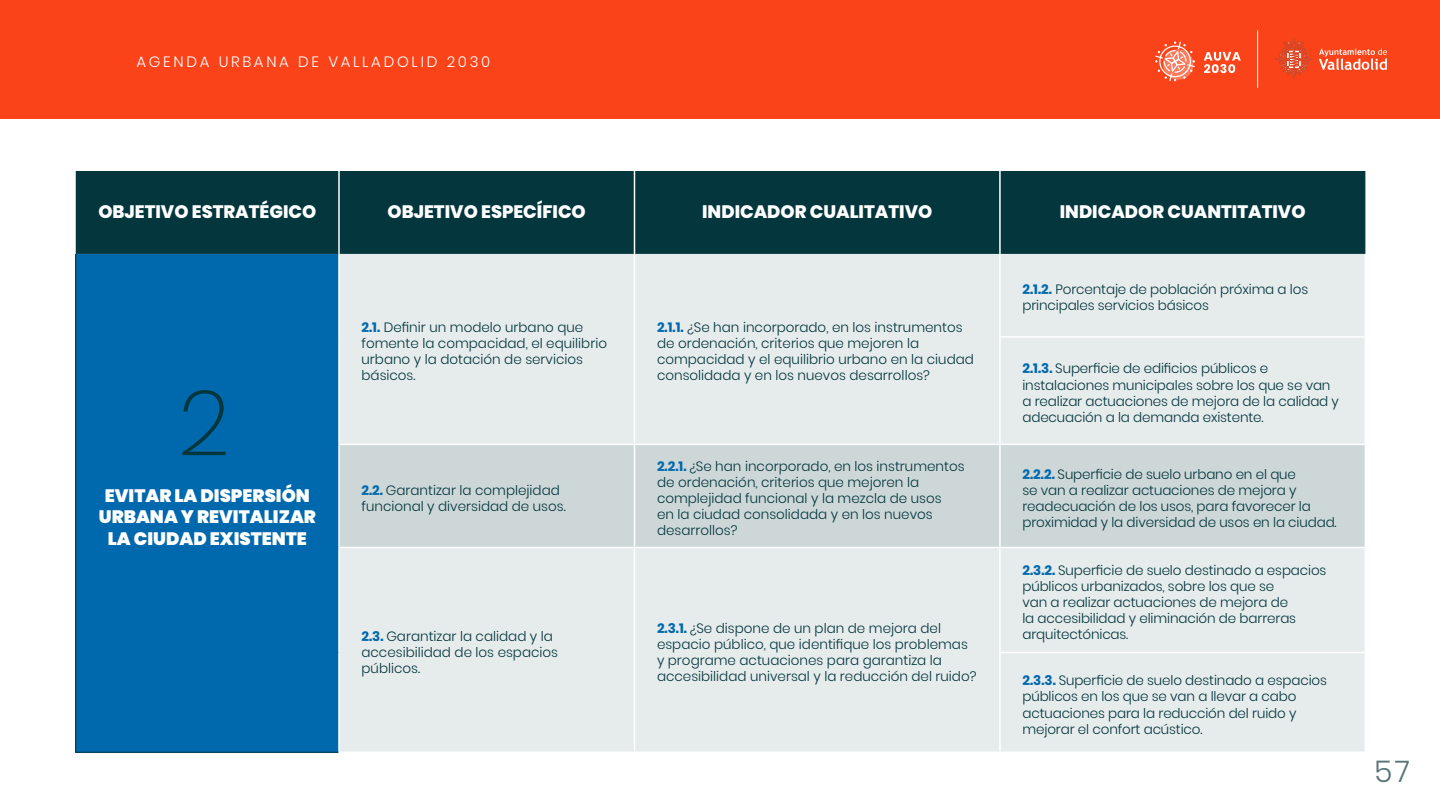
<style>
.page{position:relative;width:1440px;height:810px;background:#fff}
.page>*{position:absolute;margin:0;border:0;box-sizing:border-box;transform-origin:0 0}
.t1{font:200 91.43px "Poppins";color:#03363d}
.t2{font:300 30px "Poppins";color:#597578}
.t3{font:800 18px "Poppins";color:#fff}
.t4{font:900 18px/21.6px "Poppins";color:#fff;text-align:center}
.t5{font:300 15px "Poppins";letter-spacing:.18em;color:#fff}
.t6{font:300 13.5px/16.2px "Poppins";color:#03363d}
.s1{font-weight:700;color:#0069ad}
</style>
<div class="page">
<div style="left:0;top:0;width:1440px;height:119px;background:#fb4319"></div>
<hr style="left:1257px;top:30px;width:1px;height:58px;background:#fff">
<svg style="left:1319px;top:49px;width:68px;height:21px"></svg>
<svg style="left:1275px;top:39px;width:38px;height:39px"></svg>
<svg style="left:1204px;top:52px;width:37px;height:21px"></svg>
<svg style="left:1155px;top:41px;width:40px;height:41px"></svg>
<div style="left:76px;top:171px;width:1289px;height:83px;background:#03363d"></div>
<div style="left:76px;top:254px;width:263px;height:498px;background:#0069ad"></div>
<div style="left:340px;top:254px;width:1025px;height:498px;background:#e6ebec"></div>
<div style="left:340px;top:445px;width:1025px;height:102px;background:#cdd7d8"></div>
<hr style="left:338px;top:171px;width:2px;height:83px;background:#fff">
<hr style="left:634px;top:171px;width:1px;height:83px;background:#fff">
<hr style="left:999px;top:171px;width:2px;height:83px;background:#fff">
<hr style="left:338px;top:254px;width:2px;height:83px;background:#fff">
<hr style="left:634px;top:254px;width:1px;height:83px;background:#fff">
<hr style="left:338px;top:337px;width:2px;height:107px;background:#fff">
<hr style="left:634px;top:337px;width:1px;height:107px;background:#fff">
<hr style="left:338px;top:445px;width:2px;height:102px;background:#fff">
<hr style="left:634px;top:445px;width:1px;height:102px;background:#fff">
<hr style="left:338px;top:548px;width:2px;height:104px;background:#fff">
<hr style="left:634px;top:548px;width:1px;height:104px;background:#fff">
<hr style="left:338px;top:652px;width:2px;height:100px;background:#fff">
<hr style="left:634px;top:652px;width:1px;height:100px;background:#fff">
<hr style="left:999px;top:254px;width:2px;height:82px;background:#fff">
<hr style="left:999px;top:338px;width:2px;height:106px;background:#fff">
<hr style="left:999px;top:445px;width:2px;height:102px;background:#fff">
<hr style="left:999px;top:548px;width:2px;height:104px;background:#fff">
<hr style="left:999px;top:653px;width:2px;height:99px;background:#fff">
<hr style="left:338px;top:444px;width:296px;height:1px;background:#fff">
<hr style="left:634px;top:444px;width:366px;height:1px;background:#fff">
<hr style="left:338px;top:547px;width:296px;height:1px;background:#fff">
<hr style="left:634px;top:547px;width:366px;height:1px;background:#fff">
<hr style="left:999px;top:336px;width:367px;height:2px;background:#fff">
<hr style="left:1000px;top:444px;width:366px;height:1px;background:#fff">
<hr style="left:1000px;top:547px;width:366px;height:1px;background:#fff">
<hr style="left:999px;top:652px;width:367px;height:1px;background:#fff">
<hr style="left:76px;top:254px;width:1px;height:83px;background:#03363d">
<hr style="left:76px;top:337px;width:1px;height:107px;background:#03363d">
<hr style="left:76px;top:444px;width:1px;height:104px;background:#03363d">
<hr style="left:76px;top:548px;width:1px;height:104px;background:#03363d">
<hr style="left:76px;top:652px;width:1px;height:100px;background:#03363d">
<hr style="left:76px;top:752px;width:262px;height:1px;background:#03363d">
<p class="t5" style="left:136px;top:54px;width:355px">AGENDA URBANA DE VALLADOLID 2030</p>
<h3 class="t3" style="left:98px;top:201px;width:219px">OBJETIVO ESTRATÉGICO</h3>
<h3 class="t3" style="left:388px;top:201px;width:200px">OBJETIVO ESPECÍFICO</h3>
<h3 class="t3" style="left:702px;top:201px;width:232px">INDICADOR CUALITATIVO</h3>
<h3 class="t3" style="left:1060px;top:201px;width:247px">INDICADOR CUANTITATIVO</h3>
<h1 class="t1" style="left:178px;top:370px;width:53px">2</h1>
<h3 class="t4" style="left:99px;top:485px;width:219px">EVITAR LA DISPERSIÓN<br>URBANA Y REVITALIZAR<br>LA CIUDAD EXISTENTE</h3>
<p class="t6" style="left:362px;top:319px;width:247px"><span class="s1">2.1.</span> Definir un modelo urbano que fomente la compacidad, el equilibrio urbano y la dotación de servicios básicos.</p>
<p class="t6" style="left:657px;top:319px;width:318px"><span class="s1">2.1.1.</span> ¿Se han incorporado, en los instrumentos de ordenación, criterios que mejoren la compacidad y el equilibrio urbano en la ciudad consolidada y en los nuevos desarrollos?</p>
<p class="t6" style="left:1022px;top:281px;width:287px"><span class="s1">2.1.2.</span> Porcentaje de población próxima a los principales servicios básicos</p>
<p class="t6" style="left:1022px;top:361px;width:318px"><span class="s1">2.1.3.</span> Superficie de edificios públicos e instalaciones municipales sobre los que se van a realizar actuaciones de mejora de la calidad y adecuación a la demanda existente.</p>
<p class="t6" style="left:362px;top:482px;width:206px"><span class="s1">2.2.</span> Garantizar la complejidad funcional y diversidad de usos.</p>
<p class="t6" style="left:657px;top:458px;width:309px"><span class="s1">2.2.1.</span> ¿Se han incorporado, en los instrumentos de ordenación, criterios que mejoren la complejidad funcional y la mezcla de usos<br>en la ciudad consolidada y en los nuevos desarrollos?</p>
<p class="t6" style="left:1022px;top:466px;width:316px"><span class="s1">2.2.2.</span> Superficie de suelo urbano en el que<br>se van a realizar actuaciones de mejora y readecuación de los usos, para favorecer la proximidad y la diversidad de usos en la ciudad.</p>
<p class="t6" style="left:362px;top:628px;width:198px"><span class="s1">2.3.</span> Garantizar la calidad y la accesibilidad de los espacios públicos.</p>
<p class="t6" style="left:657px;top:620px;width:321px"><span class="s1">2.3.1.</span> ¿Se dispone de un plan de mejora del espacio público, que identifique los problemas y programe actuaciones para garantiza la accesibilidad universal y la reducción del ruido?</p>
<p class="t6" style="left:1022px;top:562px;width:306px"><span class="s1">2.3.2.</span> Superficie de suelo destinado a espacios públicos urbanizados, sobre los que se<br>van a realizar actuaciones de mejora de<br>la accesibilidad y eliminación de barreras arquitectónicas.</p>
<p class="t6" style="left:1022px;top:672px;width:306px"><span class="s1">2.3.3.</span> Superficie de suelo destinado a espacios públicos en los que se van a llevar a cabo actuaciones para la reducción del ruido y mejorar el confort acústico.</p>
<h2 class="t2" style="left:1374px;top:754px;width:37px">57</h2>
</div>
